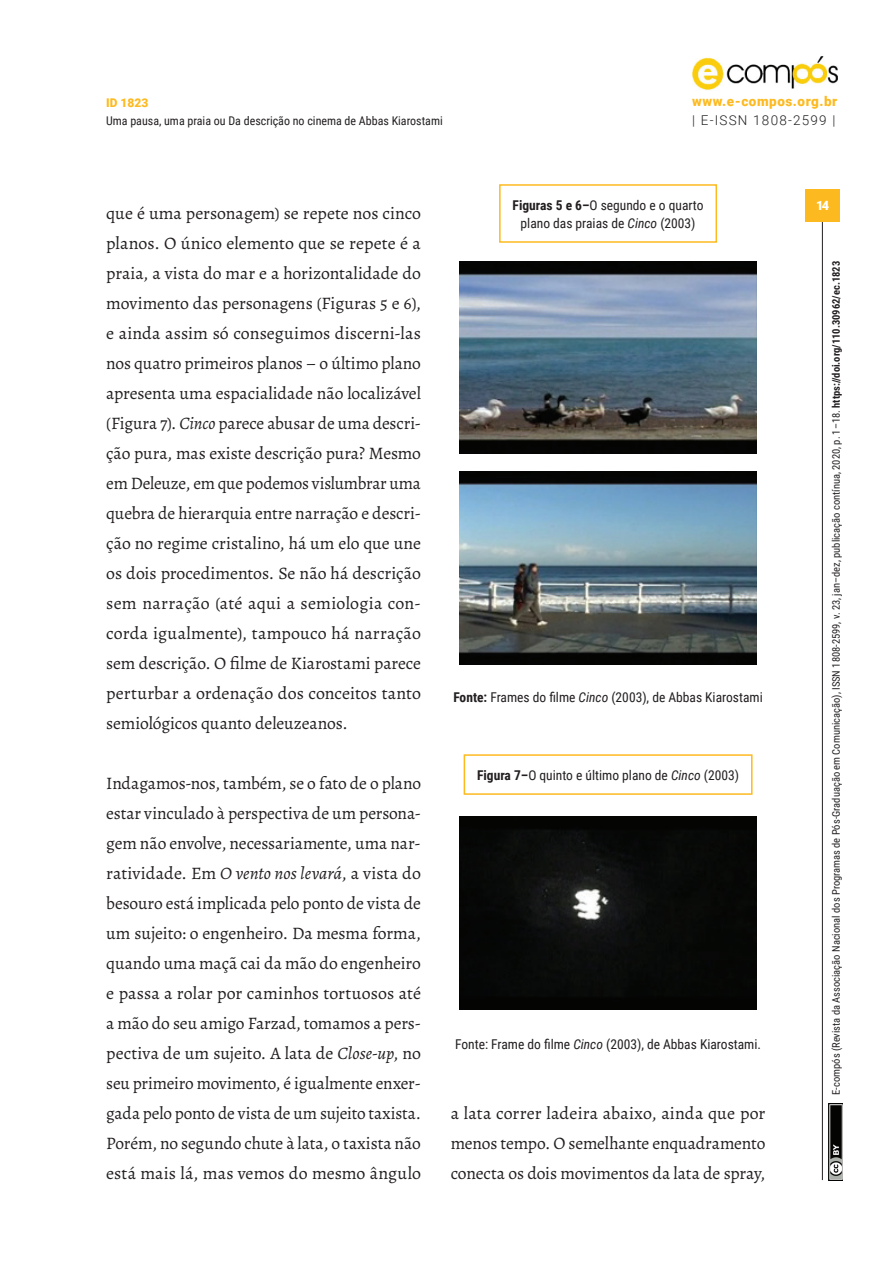
<style>
.page{position:relative;width:893px;height:1263px;background:#fff}
.page>*{position:absolute;margin:0;border:0;box-sizing:border-box;transform-origin:0 0}
.t1{font:17.55px/30px "Alegreya";letter-spacing:-.005em;color:#231f20;text-align:justify}
.t2{font:13.5px/18px "Roboto Condensed";color:#231f20;text-align:center}
.t3{font:900 13.5px "Roboto";letter-spacing:.04em;color:#fdba20}
.t4{font:300 13.5px "Roboto";letter-spacing:.09em;color:#231f20}
.t5{font:900 12.75px "Roboto";color:#fff}
.t6{font:12px "Roboto Condensed";color:#231f20}
.t7{font:900 12px "Roboto";color:#fdba20}
.t8{font:10.5px "Roboto Condensed";color:#231f20}
.s1{font-style:italic}
.s2{font-weight:700}
</style>
<div class="page">
<hr style="left:822px;top:200px;width:1px;height:980px;background:#231f20">
<div style="left:806px;top:189px;width:34px;height:32px;background:#fdba20"></div>
<img style="left:692px;top:56px;width:146px;height:34px">
<img style="left:829px;top:1104px;width:14px;height:76px">
<div style="left:499px;top:184px;width:218px;height:59px;border:2px solid #fdba20"></div>
<div style="left:464px;top:754px;width:288px;height:41px;border:2px solid #fdba20"></div>
<img style="left:459px;top:471px;width:298px;height:193px">
<img style="left:459px;top:261px;width:298px;height:193px">
<img style="left:459px;top:816px;width:298px;height:193px">
<p class="t7" style="left:106px;top:94px;width:44px">ID 1823</p>
<p class="t6" style="left:106px;top:112px;width:338px">Uma pausa, uma praia ou Da descrição no cinema de Abbas Kiarostami</p>
<p class="t3" style="left:692px;top:92px;width:147px">www.e-compos.org.br</p>
<p class="t4" style="left:692px;top:111px;width:145px">| E-ISSN 1808-2599 |</p>
<p class="t1" style="left:106px;top:198px;width:316px">que é uma personagem) se repete nos cinco planos. O único elemento que se repete é a praia, a vista do mar e a horizontalidade do movimento das personagens (Figuras 5 e 6), e ainda assim só conseguimos discerni-las nos quatro primeiros planos – o último plano apresenta uma espacialidade não localizável (Figura 7). <span class="s1">Cinco</span> parece abusar de uma descri&shy;ção pura, mas existe descrição pura? Mesmo em Deleuze, em que podemos vislumbrar uma quebra de hierarquia entre narração e descri&shy;ção no regime cristalino, há um elo que une os dois procedimentos. Se não há descrição sem narração (até aqui a semiologia con&shy;corda igualmente), tampouco há narração sem descrição. O filme de Kiarostami parece perturbar a ordenação dos conceitos tanto semiológicos quanto deleuzeanos.</p>
<p class="t1" style="left:106px;top:768px;width:316px">Indagamos-nos, também, se o fato de o plano estar vinculado à perspectiva de um persona&shy;gem não envolve, necessariamente, uma nar&shy;ratividade. Em <span class="s1">O vento nos levará</span>, a vista do besouro está implicada pelo ponto de vista de um sujeito: o engenheiro. Da mesma forma, quando uma maçã cai da mão do engenheiro e passa a rolar por caminhos tortuosos até a mão do seu amigo Farzad, tomamos a pers&shy;pectiva de um sujeito. A lata de <span class="s1">Close-up</span>, no seu primeiro movimento, é igualmente enxer&shy;gada pelo ponto de vista de um sujeito taxista.<br>Porém, no segundo chute à lata, o taxista não está mais lá, mas vemos do mesmo ângulo</p>
<p class="t2" style="left:513px;top:196px;width:192px"><span class="s2">Figuras 5 e 6–</span>O segundo e o quarto plano das praias de <span class="s1">Cinco</span> (2003)</p>
<p class="t2" style="left:453px;top:688px;width:311px"><span class="s2">Fonte:</span> Frames do filme <span class="s1">Cinco</span> (2003), de Abbas Kiarostami</p>
<p class="t2" style="left:477px;top:766px;width:263px"><span class="s2">Figura 7–</span>O quinto e último plano de <span class="s1">Cinco</span> (2003)</p>
<p class="t2" style="left:455px;top:1035px;width:307px">Fonte: Frame do filme <span class="s1">Cinco</span> (2003), de Abbas Kiarostami.</p>
<p class="t1" style="left:451px;top:1098px;width:316px">a lata correr ladeira abaixo, ainda que por menos tempo. O semelhante enquadramento conecta os dois movimentos da lata de spray,</p>
<p class="t5" style="left:816px;top:197px;width:14px">14</p>
<p class="t8" style="left:829px;top:1095px;width:835px;rotate:-90deg">E-compós (Revista da Associação Nacional dos Programas de Pós-Graduação em Comunicação), ISSN 1808-2599, v. 23, jan–dez, publicação contínua, 2020, p. 1–18. <span class="s2">https://doi.org/110.30962/ec.1823</span></p>
</div>
